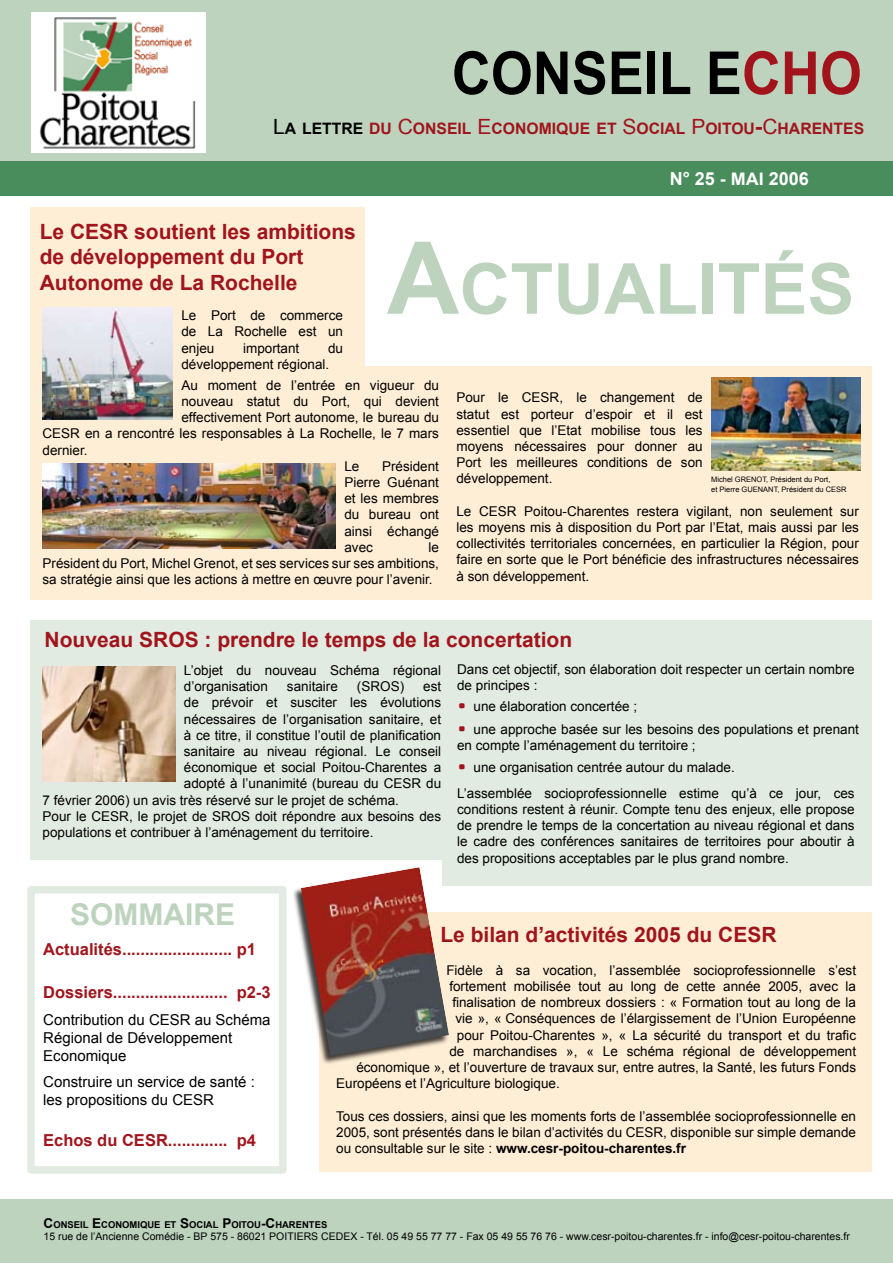
<style>
.page{position:relative;width:893px;height:1263px;background:#fff}
.page>*{position:absolute;margin:0;border:0;box-sizing:border-box;transform-origin:0 0}
.t1{font:700 70.35px "Arial";color:#bdd3be}
.t2{font:700 59.4px "Arial";color:#000;scale:.91 1}
.t3{font:700 30px "Arial";color:#bdd3be}
.t4{font:700 21px/25.2px "Arial";color:#a1141c}
.t5{font:700 18px "Arial";color:#fff}
.t6{font:700 16.5px "Arial";color:#a1141c}
.t7{font:700 15.75px "Arial";color:#a1141c}
.t8{font:15px/18px "Arial";color:#000}
.t9{font:13.5px/16.2px "Arial";color:#000;text-align:justify}
.t10{font:13.5px/22.6px "OCRA Std";color:#a1141c}
.t11{font:10.5px "Arial";color:#000}
.t12{font:700 9.45px "Arial";color:#000}
.t13{font:7.5px/10.5px "Arial";color:#000}
.s1{color:#a1141c}
.s2{font-weight:400;font-size:21px;color:#000}
.s3{color:#000}
.s4{font-weight:400;font-size:21px}
.s5{font-size:22.5px}
.s6{font-size:17.25px}
.s7{font-size:100.5px}
.s8{font-weight:700}
.s9{font-size:13.5px}
</style>
<div class="page">
<div style="left:0;top:1199px;width:893px;height:64px;background:#bdd3be"></div>
<div style="left:0;top:0;width:893px;height:162px;background:#bdd3be"></div>
<div style="left:0;top:162px;width:893px;height:34px;background:#498d5d"></div>
<div style="left:31px;top:13px;width:174px;height:140px;background:#fff"></div>
<img style="left:40px;top:17px;width:156px;height:132px">
<div style="left:27px;top:886px;width:260px;height:288px;border:8px solid #e2ebe2"></div>
<div style="left:30px;top:207px;width:334px;height:393px;background:#ffeed6"></div>
<div style="left:332px;top:366px;width:540px;height:234px;background:#ffeed6"></div>
<div style="left:30px;top:620px;width:842px;height:239px;background:#e2ebe2"></div>
<img style="left:43px;top:307px;width:130px;height:113px">
<div style="left:319px;top:912px;width:553px;height:259px;background:#ffeed6"></div>
<div style="left:292px;top:866px;width:158px;height:199px;background:#000;opacity:.75"></div>
<img style="left:301px;top:867px;width:148px;height:189px">
<img style="left:711px;top:377px;width:149px;height:94px">
<div style="left:442px;top:829px;width:430px;height:56px;background:#e2ebe2"></div>
<img style="left:43px;top:666px;width:132px;height:115px">
<img style="left:43px;top:463px;width:293px;height:86px">
<h2 class="t2" style="left:452px;top:32px;width:452px">CONSEIL E<span class="s1">CHO</span></h2>
<p class="t7" style="left:273px;top:117px;width:592px"><span class="s2">L</span><span class="s3">a lettre</span> du <span class="s4">C</span>onseil <span class="s4">E</span>conomique et <span class="s4">S</span>ocial <span class="s4">P</span>oitou<span class="s5">-</span><span class="s4">C</span>harentes</p>
<h3 class="t4" style="left:40px;top:220px;width:318px">Le CESR soutient les ambitions de développement du Port<br>Autonome de La Rochelle</h3>
<p class="t9" style="left:181px;top:307px;width:163px">Le Port de commerce de La Rochelle est un enjeu</p>
<p class="t9" style="left:181px;top:340px;width:163px;text-indent:147px">du développement régional.</p>
<p class="t9" style="left:243px;top:340px;width:58px">important</p>
<h3 class="t5" style="left:670px;top:166px;width:141px">N° 25 - <span class="s6">MAI</span> 2006</h3>
<h1 class="t1" style="left:387px;top:240px;width:469px"><span class="s7">A</span>ctualités</h1>
<p class="t9" style="left:181px;top:377px;width:259px">Au moment de l’entrée en vigueur du</p>
<p class="t9" style="left:181px;top:393px;width:259px">nouveau statut du Port, qui devient</p>
<p class="t9" style="left:181px;top:409px;width:259px">effectivement Port autonome, le bureau du</p>
<p class="t9" style="left:43px;top:425px;width:398px">CESR en a rencontré les responsables à La Rochelle, le 7 mars</p>
<p class="t9" style="left:43px;top:442px;width:47px">dernier.</p>
<p class="t9" style="left:344px;top:458px;width:17px">Le</p>
<p class="t9" style="left:344px;top:458px;width:96px;text-indent:38px">Président Pierre Guénant et les membres du bureau ont ainsi échangé avec</p>
<p class="t9" style="left:43px;top:539px;width:398px;text-indent:386px">le Président du Port, Michel Grenot, et ses services sur ses ambitions, sa stratégie ainsi que les actions à mettre en œuvre pour l’avenir.</p>
<p class="t9" style="left:456px;top:389px;width:248px">Pour le CESR, le changement de statut est porteur d’espoir et il est essentiel que l’Etat mobilise tous les moyens nécessaires pour donner au Port les meilleures conditions de son développement.</p>
<p class="t9" style="left:456px;top:503px;width:404px">Le CESR Poitou-Charentes restera vigilant, non seulement sur les moyens mis à disposition du Port par l’Etat, mais aussi par les collectivités territoriales concernées, en particulier la Région, pour faire en sorte que le Port bénéficie des infrastructures nécessaires à son développement.</p>
<p class="t13" style="left:711px;top:474px;width:137px">Michel GRENOT, Président du Port,<br>et Pierre GUENANT, Président du CESR</p>
<h3 class="t4" style="left:45px;top:627px;width:529px">Nouveau SROS : prendre le temps de la concertation</h3>
<p class="t9" style="left:184px;top:662px;width:259px">L’objet du nouveau Schéma régional d’organisation</p>
<p class="t9" style="left:457px;top:661px;width:399px">Dans cet objectif, son élaboration doit respecter un certain nombre de principes :</p>
<p class="t9" style="left:474px;top:695px;width:387px;line-height:22.6px">une élaboration concertée ;<br>une approche basée sur les besoins des populations et prenant</p>
<p class="t9" style="left:474px;top:733px;width:263px;line-height:22.6px;text-indent:-16px">en compte l’aménagement du territoire ;<br>une organisation centrée autour du malade.</p>
<p class="t9" style="left:457px;top:785px;width:399px">L’assemblée socioprofessionnelle estime qu’à ce jour, ces conditions restent à réunir. Compte tenu des enjeux, elle propose de prendre le temps de la concertation au niveau régional et dans le cadre des conférences sanitaires de territoires pour aboutir à des propositions acceptables par le plus grand nombre.</p>
<p class="t9" style="left:287px;top:678px;width:53px">sanitaire</p>
<p class="t9" style="left:357px;top:678px;width:49px">(SROS)</p>
<p class="t9" style="left:423px;top:678px;width:20px">est</p>
<p class="t9" style="left:184px;top:694px;width:259px">de prévoir et susciter les évolutions</p>
<p class="t9" style="left:184px;top:711px;width:259px">nécessaires de l’organisation sanitaire, et</p>
<p class="t9" style="left:184px;top:727px;width:259px">à ce titre, il constitue l’outil de planification</p>
<p class="t9" style="left:184px;top:743px;width:259px">sanitaire au niveau régional. Le conseil</p>
<p class="t9" style="left:184px;top:759px;width:259px">économique et social Poitou-Charentes a</p>
<p class="t9" style="left:184px;top:775px;width:259px">adopté à l’unanimité (bureau du CESR du</p>
<p class="t9" style="left:43px;top:792px;width:358px">7 février 2006) un avis très réservé sur le projet de schéma.</p>
<p class="t9" style="left:43px;top:808px;width:400px">Pour le CESR, le projet de SROS doit répondre aux besoins des</p>
<p class="t9" style="left:43px;top:824px;width:332px">populations et contribuer à l’aménagement du territoire.</p>
<p class="t10" style="left:457px;top:695px;width:11px">• •</p>
<p class="t10" style="left:457px;top:756px;width:11px">•</p>
<h3 class="t3" style="left:70px;top:893px;width:22px">sommaire</h3>
<p class="t6" style="left:43px;top:938px;width:214px">Actualités........................ p1</p>
<p class="t6" style="left:43px;top:981px;width:229px">Dossiers......................... p2-3</p>
<p class="t8" style="left:43px;top:1010px;width:229px">Contribution du CESR au Schéma<br>Régional de Développement<br>Economique</p>
<p class="t8" style="left:43px;top:1073px;width:213px">Construire un service de santé : les propositions du CESR</p>
<p class="t6" style="left:43px;top:1129px;width:214px">Echos du CESR............. p4</p>
<h3 class="t4" style="left:440px;top:923px;width:338px">Le bilan d’activités 2005 du CESR</h3>
<p class="t9" style="left:446px;top:962px;width:411px">Fidèle à sa vocation, l’assemblée socioprofessionnelle s’est</p>
<p class="t9" style="left:449px;top:978px;width:408px">fortement mobilisée tout au long de cette année 2005, avec la</p>
<p class="t9" style="left:452px;top:994px;width:405px">finalisation de nombreux dossiers : « Formation tout au long de la</p>
<p class="t9" style="left:455px;top:1010px;width:402px">vie », « Conséquences de l’élargissement de l’Union Européenne</p>
<p class="t9" style="left:457px;top:1027px;width:401px">pour Poitou-Charentes », « La sécurité du transport et du trafic</p>
<p class="t9" style="left:449px;top:1043px;width:408px">de marchandises », « Le schéma régional de développement</p>
<p class="t9" style="left:356px;top:1059px;width:501px">économique », et l’ouverture de travaux sur, entre autres, la Santé, les futurs Fonds</p>
<p class="t9" style="left:336px;top:1075px;width:225px">Européens et l’Agriculture biologique.</p>
<p class="t9" style="left:336px;top:1108px;width:521px">Tous ces dossiers, ainsi que les moments forts de l’assemblée socioprofessionnelle en 2005, sont présentés dans le bilan d’activités du CESR, disponible sur simple demande ou consultable sur le site : <span class="s8">www.cesr-poitou-charentes.fr</span></p>
<p class="t12" style="left:44px;top:1218px;width:285px"><span class="s9">C</span>onseil <span class="s9">E</span>conomique et <span class="s9">S</span>ocial <span class="s9">P</span>oitou<span class="s9">-C</span>harentes</p>
<p class="t11" style="left:44px;top:1229px;width:808px">15 rue de l’Ancienne Comédie - BP 575 - 86021 POITIERS CEDEX - Tél. 05 49 55 77 77 - Fax 05 49 55 76 76 - www.cesr-poitou-charentes.fr - info@cesr-poitou-charentes.fr</p>
</div>
